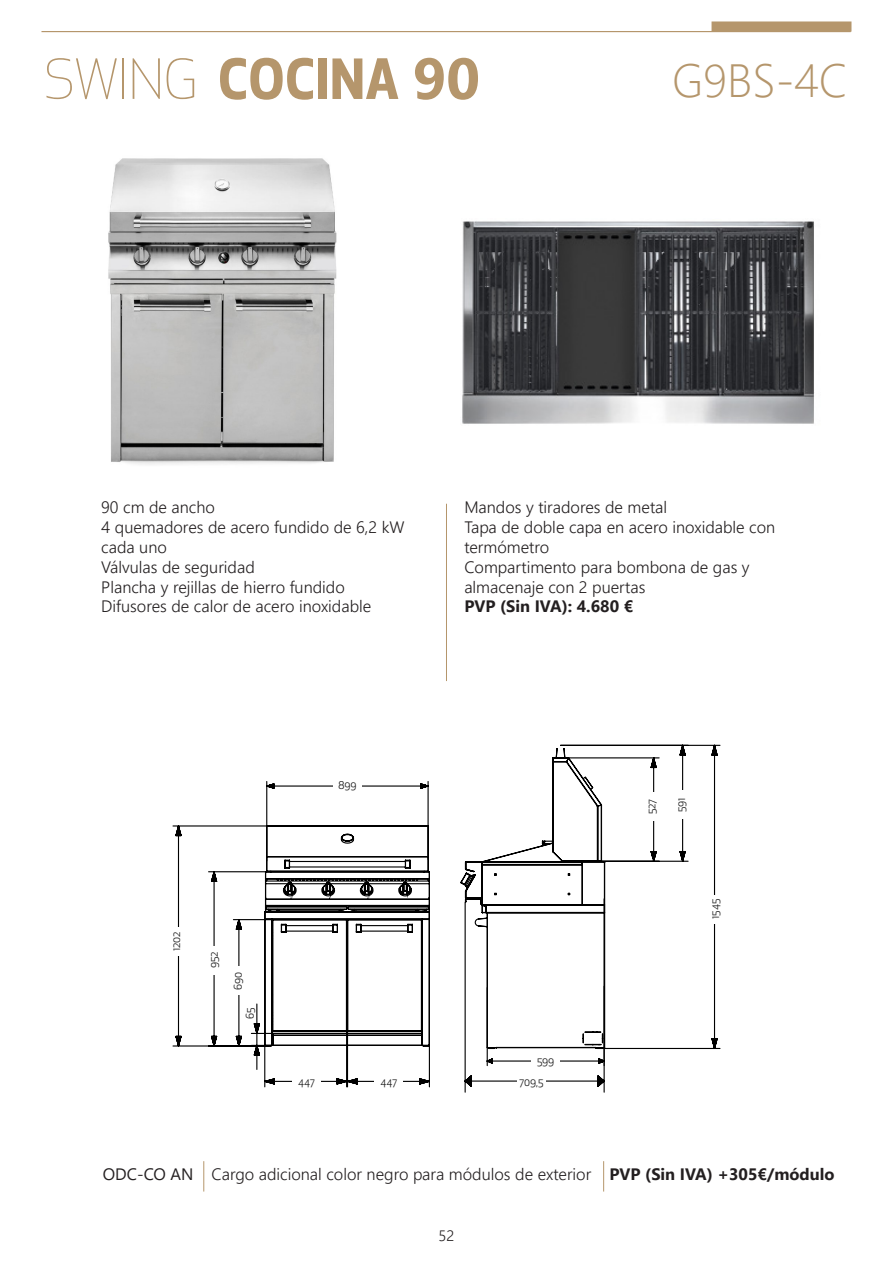
<style>
.page{position:relative;width:893px;height:1263px;background:#fff}
.page>*{position:absolute;margin:0;border:0;box-sizing:border-box;transform-origin:0 0}
.t1{font:700 54px "Apex New";color:#b5966c}
.t2{font:300 46.5px "Segoe UI";color:#b5966c}
.t3{font:300 16.5px/19.8px "Segoe UI";color:#231f20}
.t4{font:700 16.5px "Segoe UI";color:#231f20}
.t5{font:300 15px "Segoe UI";color:#231f20}
.t6{font:10.5px/21.3px "Apex New";color:#1c1c1c}
.s1{font-weight:300}
.s2{font-family:"Segoe UI";font-size:58.05px}
.s3{font-weight:400}
.s4{font-weight:700}
</style>
<div class="page">
<hr style="left:41px;top:31px;width:810px;height:1px;background:#b5966c">
<div style="left:711px;top:21px;width:140px;height:11px;background:#b5966c;border:2px solid #b5966c"></div>
<hr style="left:203px;top:1161px;width:1px;height:30px;background:#b5966c">
<svg style="left:172px;top:744px;width:549px;height:344px"></svg>
<div style="left:172px;top:927px;width:10px;height:29px;background:#fff"></div>
<div style="left:210px;top:946px;width:9px;height:28px;background:#fff"></div>
<div style="left:234px;top:966px;width:9px;height:29px;background:#fff"></div>
<div style="left:246px;top:1004px;width:9px;height:18px;background:#fff"></div>
<div style="left:292px;top:1078px;width:29px;height:9px;background:#fff"></div>
<div style="left:375px;top:1078px;width:28px;height:9px;background:#fff"></div>
<svg style="left:265px;top:780px;width:164px;height:82px"></svg>
<div style="left:333px;top:781px;width:29px;height:9px;background:#fff"></div>
<div style="left:711px;top:895px;width:10px;height:28px;background:#fff"></div>
<div style="left:677px;top:790px;width:10px;height:29px;background:#fff"></div>
<div style="left:648px;top:793px;width:9px;height:28px;background:#fff"></div>
<svg style="left:464px;top:898px;width:142px;height:195px"></svg>
<div style="left:517px;top:1078px;width:29px;height:9px;background:#fff"></div>
<img style="left:108px;top:158px;width:229px;height:307px">
<img style="left:462px;top:221px;width:352px;height:203px">
<hr style="left:446px;top:504px;width:1px;height:34px;background:#b5966c">
<hr style="left:446px;top:538px;width:1px;height:41px;background:#b5966c">
<hr style="left:446px;top:579px;width:1px;height:34px;background:#b5966c">
<hr style="left:446px;top:613px;width:1px;height:34px;background:#b5966c">
<hr style="left:446px;top:647px;width:1px;height:34px;background:#b5966c">
<hr style="left:603px;top:1161px;width:1px;height:30px;background:#b5966c">
<h1 class="t1" style="left:44px;top:40px;width:438px"><span class="s1">SWING</span> COCINA <span class="s2">90</span></h1>
<p class="t2" style="left:672px;top:36px;width:177px">G9BS-4C</p>
<p class="t3" style="left:101px;top:496px;width:115px">90 cm de ancho</p>
<p class="t3" style="left:101px;top:516px;width:305px">4 quemadores de acero fundido de 6,2 kW cada uno</p>
<p class="t3" style="left:101px;top:555px;width:155px">Válvulas de seguridad</p>
<p class="t3" style="left:101px;top:575px;width:245px">Plancha y rejillas de hierro fundido</p>
<p class="t3" style="left:101px;top:595px;width:272px">Difusores de calor de acero inoxidable</p>
<p class="t3" style="left:464px;top:496px;width:204px">Mandos y tiradores de metal</p>
<p class="t3" style="left:464px;top:516px;width:312px">Тара de doble capa en acero inoxidable con termómetro</p>
<p class="t3" style="left:464px;top:555px;width:287px">Compartimento para bombona de gas y</p>
<p class="t3" style="left:464px;top:575px;width:183px">almacenaje con 2 puertas</p>
<p class="t4" style="left:464px;top:591px;width:170px">PVP (Sin IVA): 4.680 €</p>
<p class="t6" style="left:338px;top:774px;width:20px">899</p>
<p class="t6" style="left:166px;top:951px;width:21px;rotate:-90deg">1202</p>
<p class="t6" style="left:203px;top:968px;width:18px;rotate:-90deg">952</p>
<p class="t6" style="left:227px;top:989px;width:20px;rotate:-90deg">690</p>
<p class="t6" style="left:239px;top:1019px;width:13px;rotate:-90deg">65</p>
<p class="t6" style="left:298px;top:1071px;width:18px">447</p>
<p class="t6" style="left:381px;top:1071px;width:18px">447</p>
<p class="t6" style="left:519px;top:1050px;width:36px;text-indent:17px">599<br>709,5</p>
<p class="t6" style="left:641px;top:814px;width:17px;rotate:-90deg">527</p>
<p class="t6" style="left:671px;top:812px;width:16px;rotate:-90deg">591</p>
<p class="t6" style="left:705px;top:919px;width:21px;rotate:-90deg">1545</p>
<p class="t3" style="left:103px;top:1163px;width:733px"><span class="s3">ODC-CO AN</span> Cargo adicional color negro para módulos de exterior <span class="s4">PVP (Sin IVA) +305€/módulo</span></p>
<p class="t5" style="left:439px;top:1221px;width:17px">52</p>
</div>
